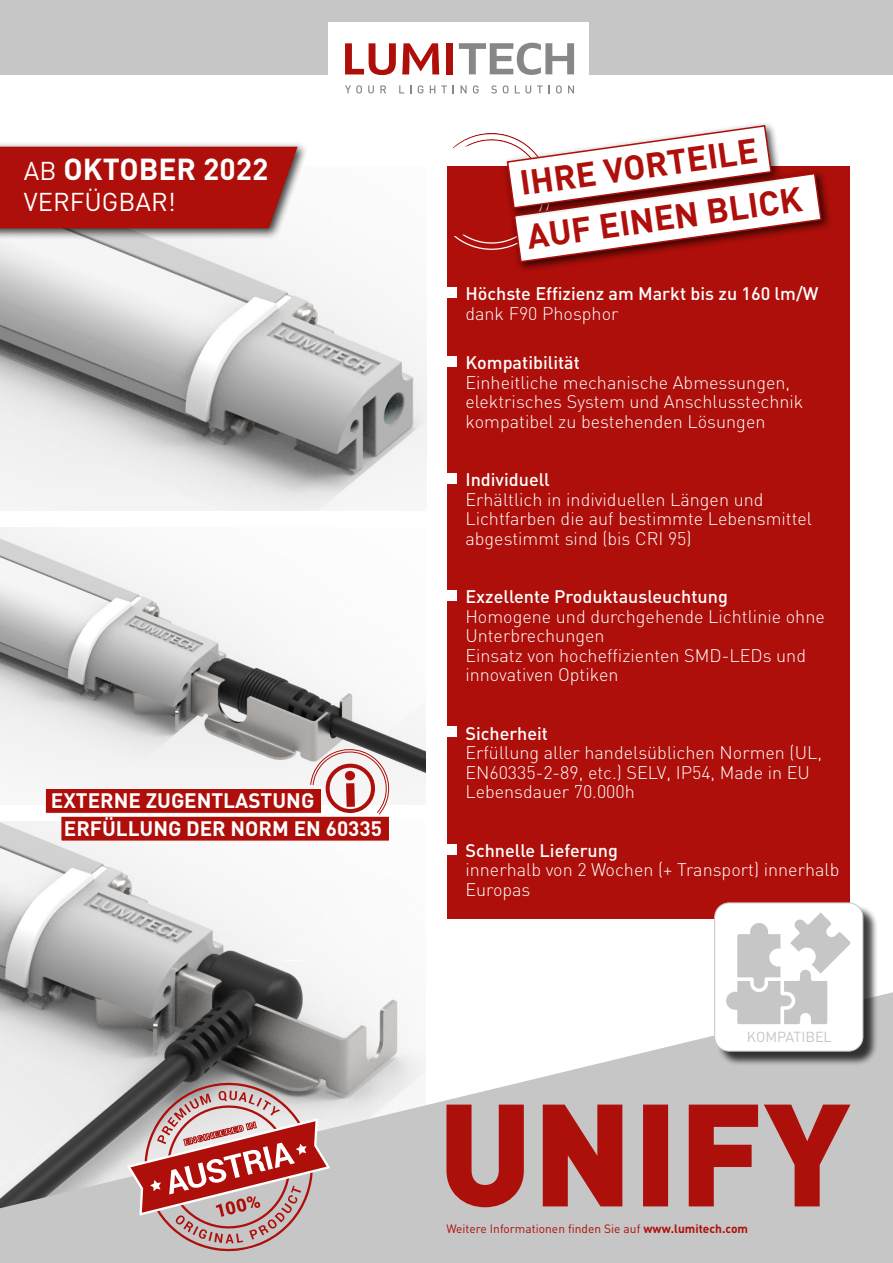
<style>
.page{position:relative;width:893px;height:1263px;background:#fff}
.page>*{position:absolute;margin:0;border:0;box-sizing:border-box;transform-origin:0 0}
.t1{font:700 34.2px "DIN Pro";color:#ae0f0a}
.t2{font:700 30px "DIN Pro";color:#fff}
.t3{font:25.5px "DIN Pro";color:#fff}
.t4{font:700 20.7px/27.8px "DIN Pro";color:#fff}
.t5{font:300 18px/19.5px "DIN Pro";color:#fff}
.t6{font:500 18px "DIN Pro";color:#fff}
.t7{font:14.4px "DIN Pro";color:#c6c6c6}
.t8{font:12px "DIN Pro";color:#ae0f0a}
.s1{font-weight:400;font-size:25.5px}
.s2{font-weight:700}
</style>
<div class="page">
<div style="left:446px;top:166px;width:404px;height:752px;background:#ae0f0a"></div>
<div style="left:433px;top:287px;width:23px;height:11px;background:#fff"></div>
<div style="left:0;top:0;width:893px;height:74px;background:#c6c6c6"></div>
<div style="left:509px;top:168px;width:323px;height:105px;background:#000;opacity:.75"></div>
<svg style="left:446px;top:124px;width:377px;height:139px"></svg>
<div style="left:328px;top:22px;width:261px;height:89px;background:#fff"></div>
<svg style="left:345px;top:85px;width:17px;height:9px"></svg>
<svg style="left:368px;top:85px;width:6px;height:9px"></svg>
<svg style="left:380px;top:85px;width:6px;height:8px"></svg>
<svg style="left:399px;top:85px;width:5px;height:8px"></svg>
<svg style="left:418px;top:85px;width:5px;height:9px"></svg>
<svg style="left:430px;top:85px;width:5px;height:8px"></svg>
<svg style="left:441px;top:85px;width:6px;height:8px"></svg>
<svg style="left:461px;top:85px;width:6px;height:8px"></svg>
<svg style="left:473px;top:85px;width:6px;height:9px"></svg>
<svg style="left:491px;top:85px;width:6px;height:9px"></svg>
<svg style="left:503px;top:85px;width:5px;height:9px"></svg>
<svg style="left:515px;top:85px;width:16px;height:9px"></svg>
<svg style="left:537px;top:85px;width:13px;height:8px"></svg>
<svg style="left:556px;top:85px;width:6px;height:9px"></svg>
<svg style="left:568px;top:85px;width:6px;height:8px"></svg>
<svg style="left:459px;top:43px;width:115px;height:32px"></svg>
<div style="left:446px;top:43px;width:7px;height:31px;background:#ae0f0a"></div>
<svg style="left:345px;top:43px;width:51px;height:32px"></svg>
<svg style="left:402px;top:43px;width:37px;height:31px"></svg>
<div style="left:433px;top:356px;width:23px;height:11px;background:#fff"></div>
<div style="left:433px;top:473px;width:23px;height:11px;background:#fff"></div>
<div style="left:433px;top:590px;width:23px;height:11px;background:#fff"></div>
<div style="left:433px;top:726px;width:23px;height:10px;background:#fff"></div>
<img style="left:0;top:821px;width:389px;height:171px">
<svg style="left:285px;top:960px;width:17px;height:1px"></svg>
<img style="left:0;top:240px;width:426px;height:270px">
<img style="left:0;top:527px;width:425px;height:261px">
<svg style="left:0;top:992px;width:893px;height:271px;fill:#c6c6c6"></svg>
<svg style="left:446px;top:1104px;width:404px;height:103px;background:#b86461"></svg>
<div style="left:45px;top:788px;width:277px;height:26px;background:#ae0f0a;border:1px solid #fff"></div>
<div style="left:61px;top:816px;width:329px;height:25px;background:#ae0f0a;border:1px solid #fff"></div>
<svg style="left:310px;top:745px;width:83px;height:70px"></svg>
<div style="left:0;top:141px;width:308px;height:99px;background:#000;opacity:.75"></div>
<div style="left:0;top:147px;width:298px;height:81px;background:#ae0f0a"></div>
<div style="left:716px;top:905px;width:162px;height:161px;background:#000;opacity:.75"></div>
<div style="left:715px;top:903px;width:148px;height:148px;background:#fff;border-radius:14px"></div>
<svg style="left:726px;top:912px;width:125px;height:112px"></svg>
<div style="left:714px;top:902px;width:149px;height:149px;border:1px solid #c6c6c6;border-radius:14px"></div>
<div style="left:433px;top:844px;width:23px;height:11px;background:#fff"></div>
<svg style="left:127px;top:1076px;width:203px;height:181px;background:#bd918f"></svg>
<h2 class="t2" style="left:24px;top:149px;width:246px"><span class="s1">AB</span> OKTOBER 2022</h2>
<h3 class="t3" style="left:24px;top:185px;width:154px">VERFÜGBAR!</h3>
<p class="t4" style="left:64px;top:786px;width:320px;text-indent:-13px">EXTERNE ZUGENTLASTUNG<br>ERFÜLLUNG DER NORM EN 60335</p>
<h1 class="t1" style="left:517px;top:160px;width:241px;rotate:-8deg">IHRE VORTEILE</h1>
<h1 class="t1" style="left:524px;top:214px;width:279px;rotate:-8deg">AUF EINEN BLICK</h1>
<p class="t6" style="left:465px;top:281px;width:355px">Höchste Effizienz am Markt bis zu 160 lm/W</p>
<p class="t5" style="left:465px;top:303px;width:155px">dank F90 Phosphor</p>
<p class="t6" style="left:465px;top:350px;width:116px">Kompatibilität</p>
<p class="t5" style="left:465px;top:372px;width:339px">Einheitliche mechanische Abmessungen, elektrisches System und Anschlusstechnik kompatibel zu bestehenden Lösungen</p>
<p class="t6" style="left:465px;top:467px;width:86px">Individuell</p>
<p class="t5" style="left:465px;top:489px;width:348px">Erhältlich in individuellen Längen und<br>Lichtfarben die auf bestimmte Lebensmittel abgestimmt sind (bis CRI 95)</p>
<p class="t6" style="left:465px;top:584px;width:264px">Exzellente Produktausleuchtung</p>
<p class="t5" style="left:465px;top:606px;width:361px">Homogene und durchgehende Lichtlinie ohne<br>Unterbrechungen<br>Einsatz von hocheffizienten SMD-LEDs und innovativen Optiken</p>
<p class="t6" style="left:465px;top:721px;width:84px">Sicherheit</p>
<p class="t5" style="left:465px;top:742px;width:358px">Erfüllung aller handelsüblichen Normen (UL,<br>EN60335-2-89, etc.) SELV, IP54, Made in EU<br>Lebensdauer 70.000h</p>
<p class="t6" style="left:465px;top:838px;width:154px">Schnelle Lieferung</p>
<p class="t5" style="left:465px;top:859px;width:376px">innerhalb von 2 Wochen (+ Transport) innerhalb<br>Europas</p>
<p class="t7" style="left:747px;top:1027px;width:87px">KOMPATIBEL</p>
<p class="t8" style="left:446px;top:1220px;width:303px">Weitere Informationen finden Sie auf <span class="s2">www.lumitech.com</span></p>
</div>
